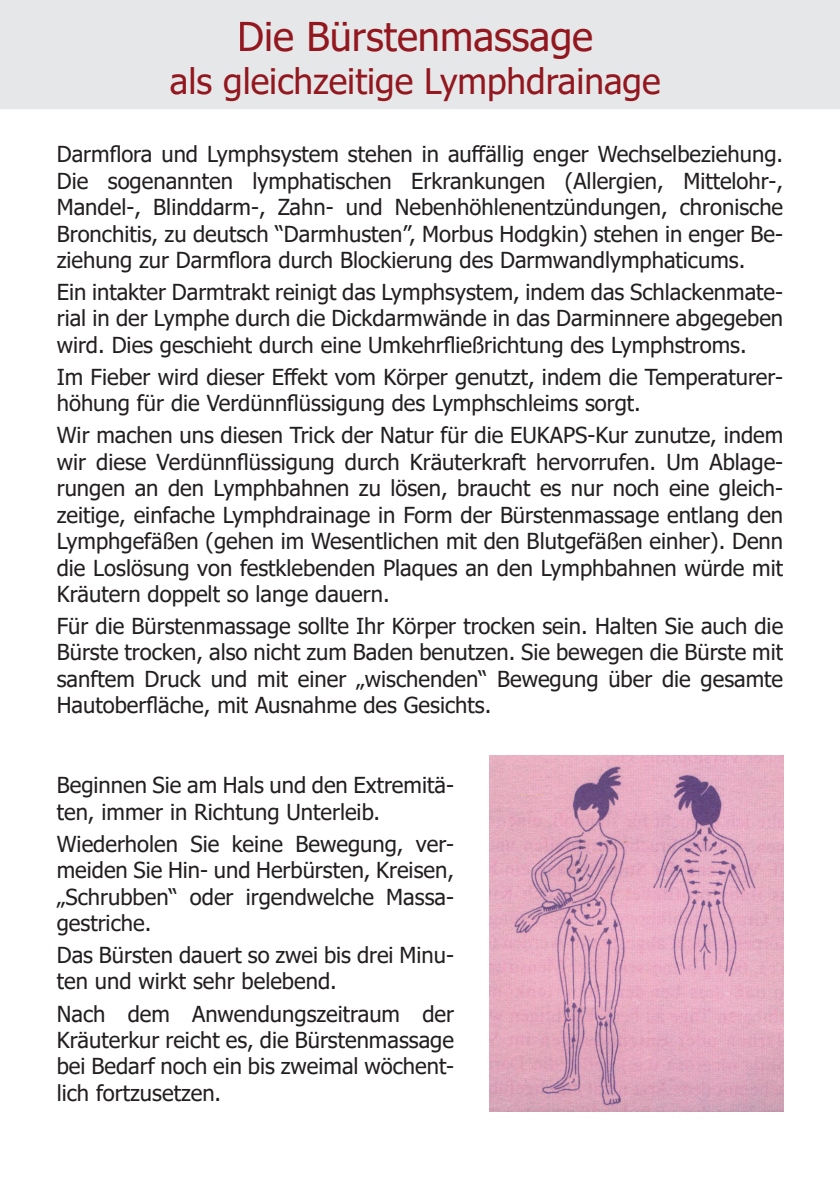
<style>
.page{position:relative;width:840px;height:1191px;background:#fff}
.page>*{position:absolute;margin:0;border:0;box-sizing:border-box;transform-origin:0 0}
.t1{font:39.6px "Tahoma";color:#92171e}
.t2{font:35.2px "Tahoma";color:#92171e}
.t3{font:22px/26.4px "Tahoma";color:#231f20;text-align:justify}
</style>
<div class="page">
<img style="left:489px;top:755px;width:293px;height:356px">
<div style="left:0;top:0;width:839px;height:109px;background:#e6e7e9"></div>
<div style="left:240px;top:22px;width:353px;height:37px;background:#e6e7e9"></div>
<div style="left:171px;top:67px;width:488px;height:34px;background:#e6e7e9"></div>
<h1 class="t1" style="left:237px;top:10px;width:357px">Die Bürstenmassage</h1>
<h2 class="t2" style="left:170px;top:58px;width:492px">als gleichzeitige Lymphdrainage</h2>
<p class="t3" style="left:57px;top:142px;width:727px">Darmflora und Lymphsystem stehen in auffällig enger Wechselbeziehung.<br>Die sogenannten lymphatischen Erkrankungen (Allergien, Mittelohr-, Mandel-, Blinddarm-, Zahn- und Nebenhöhlenentzündungen, chronische Bronchitis, zu deutsch “Darmhusten”, Morbus Hodgkin) stehen in enger Be&shy;ziehung zur Darmflora durch Blockierung des Darmwandlymphaticums.</p>
<p class="t3" style="left:57px;top:280px;width:727px">Ein intakter Darmtrakt reinigt das Lymphsystem, indem das Schlackenmate&shy;rial in der Lymphe durch die Dickdarmwände in das Darminnere abgegeben wird. Dies geschieht durch eine Umkehrfließrichtung des Lymphstroms.</p>
<p class="t3" style="left:57px;top:365px;width:727px">Im Fieber wird dieser Effekt vom Körper genutzt, indem die Temperaturer&shy;höhung für die Verdünnflüssigung des Lymphschleims sorgt.</p>
<p class="t3" style="left:57px;top:423px;width:727px">Wir machen uns diesen Trick der Natur für die EUKAPS-Kur zunutze, indem wir diese Verdünnflüssigung durch Kräuterkraft hervorrufen. Um Ablage&shy;rungen an den Lymphbahnen zu lösen, braucht es nur noch eine gleich&shy;zeitige, einfache Lymphdrainage in Form der Bürstenmassage entlang den Lymphgefäßen (gehen im Wesentlichen mit den Blutgefäßen einher). Denn die Loslösung von festklebenden Plaques an den Lymphbahnen würde mit Kräutern doppelt so lange dauern.</p>
<p class="t3" style="left:57px;top:614px;width:727px">Für die Bürstenmassage sollte Ihr Körper trocken sein. Halten Sie auch die Bürste trocken, also nicht zum Baden benutzen. Sie bewegen die Bürste mit sanftem Druck und mit einer „wischenden“ Bewegung über die gesamte Hautoberfläche, mit Ausnahme des Gesichts.</p>
<p class="t3" style="left:57px;top:773px;width:398px">Beginnen Sie am Hals und den Extremitä&shy;ten, immer in Richtung Unterleib.</p>
<p class="t3" style="left:57px;top:831px;width:398px">Wiederholen Sie keine Bewegung, ver&shy;meiden Sie Hin- und Herbürsten, Kreisen, „Schrubben“ oder irgendwelche Massa&shy;gestriche.</p>
<p class="t3" style="left:57px;top:943px;width:398px">Das Bürsten dauert so zwei bis drei Minu&shy;ten und wirkt sehr belebend.</p>
<p class="t3" style="left:57px;top:1001px;width:398px">Nach dem Anwendungszeitraum der Kräuterkur reicht es, die Bürstenmassage bei Bedarf noch ein bis zweimal wöchent&shy;lich fortzusetzen.</p>
</div>
